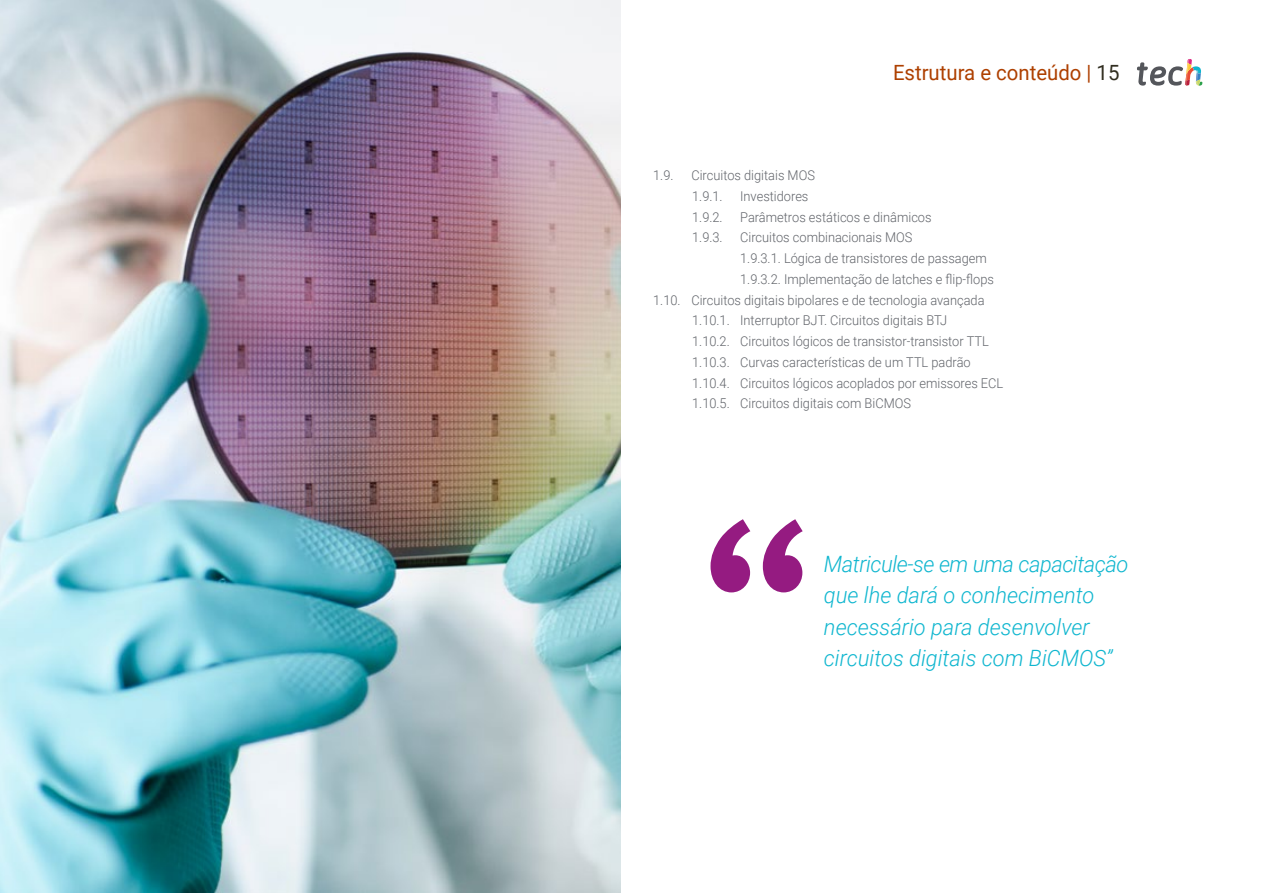
<style>
.page{position:relative;width:1263px;height:893px;background:#fff}
.page>*{position:absolute;margin:0;border:0;box-sizing:border-box;transform-origin:0 0}
.t1{font:italic 300 22.5px/31.5px "Roboto";color:#0fb6cf}
.t2{font:21px "Roboto";color:#ae4000}
.t3{font:300 13.5px/20.7px "Roboto";color:#61646a;scale:.95 1}
.s1{color:#312e20}
</style>
<div class="page">
<svg style="left:1137px;top:59px;width:65px;height:27px"></svg>
<img style="left:0;top:0;width:621px;height:893px">
<svg style="left:710px;top:519px;width:93px;height:73px"></svg>
<p class="t3" style="left:653px;top:165px;width:23px">1.9.</p>
<p class="t3" style="left:691px;top:165px;width:132px">Circuitos digitais MOS<br>1.9.1.</p>
<p class="t3" style="left:740px;top:185px;width:73px">Investidores</p>
<h2 class="t2" style="left:893px;top:57px;width:228px">Estrutura e conteúdo | <span class="s1">15</span></h2>
<p class="t3" style="left:692px;top:206px;width:34px">1.9.2.</p>
<p class="t3" style="left:740px;top:206px;width:203px">Parâmetros estáticos e dinâmicos</p>
<p class="t3" style="left:692px;top:227px;width:34px">1.9.3.</p>
<p class="t3" style="left:740px;top:227px;width:183px">Circuitos combinacionais MOS</p>
<p class="t3" style="left:740px;top:248px;width:261px">1.9.3.1. Lógica de transistores de passagem</p>
<p class="t3" style="left:740px;top:268px;width:269px">1.9.3.2. Implementação de latches e flip-flops</p>
<p class="t3" style="left:653px;top:289px;width:350px">1.10. Circuitos digitais bipolares e de tecnologia avançada</p>
<p class="t3" style="left:692px;top:310px;width:270px">1.10.1. Interruptor BJT. Circuitos digitais BTJ</p>
<p class="t3" style="left:692px;top:331px;width:314px">1.10.2. Circuitos lógicos de transistor-transistor TTL</p>
<p class="t3" style="left:692px;top:351px;width:295px">1.10.3. Curvas características de um TTL padrão</p>
<p class="t3" style="left:692px;top:372px;width:329px">1.10.4. Circuitos lógicos acoplados por emissores ECL</p>
<p class="t3" style="left:692px;top:393px;width:232px">1.10.5. Circuitos digitais com BiCMOS</p>
<h1 class="t1" style="left:824px;top:547px;width:306px">Matricule-se em uma capacitação que lhe dará o conhecimento necessário para desenvolver circuitos digitais com BiCMOS”</h1>
</div>
